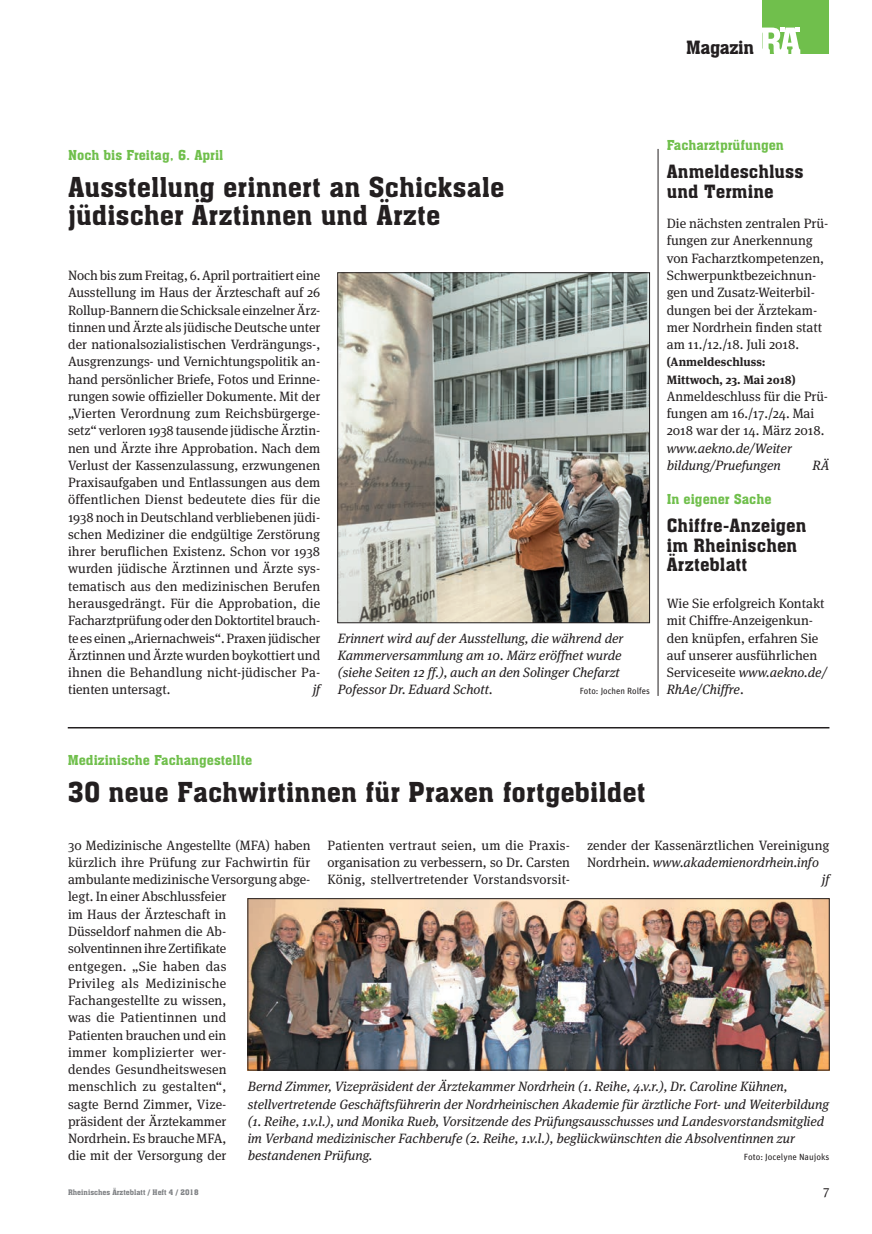
<style>
.page{position:relative;width:872px;height:1234px;background:#fff}
.page>*{position:absolute;margin:0;border:0;box-sizing:border-box;transform-origin:0 0}
.t1{font:27px/28.5px "Aachen BT";letter-spacing:.005em;color:#231f20}
.t2{font:18px/19.5px "Aachen BT";letter-spacing:.005em;color:#231f20}
.t3{font:18px "Aachen BT";letter-spacing:-.02em;color:#231f20}
.t4{font:13.5px/17.2px "Meta Serif OT";color:#231f20}
.t5{font:italic 13.5px/17.2px "Meta Serif OT";color:#231f20}
.t6{font:13.5px "Aachen BT";color:#70bf4c}
.t7{font:700 12px/17.2px "Meta Serif OT";color:#231f20}
.t8{font:9px "Unit";color:#231f20}
.t9{font:7.5px "Aachen BT";color:#808285}
.s1{font-style:italic}
.s2{font-style:normal}
</style>
<div class="page">
<div style="left:762px;top:0;width:67px;height:54px;background:#70bf4c"></div>
<svg style="left:762px;top:28px;width:38px;height:26px"></svg>
<hr style="left:68px;top:726px;width:761px;height:2px;background:#231f20">
<hr style="left:658px;top:149px;width:1px;height:546px;background:#231f20">
<img style="left:339px;top:274px;width:308px;height:346px">
<div style="left:337px;top:272px;width:312px;height:350px;border:1px solid #231f20"></div>
<img style="left:250px;top:900px;width:577px;height:168px">
<div style="left:248px;top:898px;width:581px;height:172px;border:1px solid #231f20"></div>
<h2 class="t3" style="left:686px;top:36px;width:69px">Magazin</h2>
<p class="t6" style="left:68px;top:146px;width:157px">Noch bis Freitag, 6. April</p>
<h1 class="t1" style="left:68px;top:172px;width:438px">Ausstellung erinnert an Schicksale jüdischer Ärztinnen und Ärzte</h1>
<p class="t4" style="left:68px;top:266px;width:254px">Noch bis zum Freitag, 6. April portraitiert eine Ausstellung im Haus der Ärzteschaft auf 26<br>Rollup-Bannern die Schicksale einzelner Ärz&shy;tinnen und Ärzte als jüdische Deutsche unter der nationalsozialistischen Verdrängungs-, Ausgrenzungs- und Vernichtungspolitik an&shy;hand persönlicher Briefe, Fotos und Erinne&shy;rungen sowie offizieller Dokumente. Mit der „Vierten Verordnung zum Reichsbürgerge&shy;setz“ verloren 1938 tausende jüdische Ärztin&shy;nen und Ärzte ihre Approbation. Nach dem Verlust der Kassenzulassung, erzwungenen Praxisaufgaben und Entlassungen aus dem öffentlichen Dienst bedeutete dies für die 1938 noch in Deutschland verbliebenen jüdi&shy;schen Mediziner die endgültige Zerstörung ihrer beruflichen Existenz. Schon vor 1938 wurden jüdische Ärztinnen und Ärzte sys&shy;tematisch aus den medizinischen Berufen herausgedrängt. Für die Approbation, die Facharztprüfung oder den Doktortitel brauch&shy;te es einen „Ariernachweis“. Praxen jüdischer Ärztinnen und Ärzte wurden boykottiert und ihnen die Behandlung nicht-jüdischer Pa&shy;tienten untersagt.</p>
<p class="t5" style="left:313px;top:680px;width:9px">jf</p>
<p class="t5" style="left:338px;top:629px;width:287px">Erinnert wird auf der Ausstellung, die während der Kammerversammlung am 10. März eröffnet wurde (siehe Seiten 12 ff.), auch an den Solinger Chefarzt Pofessor Dr. Eduard Schott.</p>
<p class="t8" style="left:580px;top:685px;width:71px">Foto: Jochen Rolfes</p>
<p class="t6" style="left:667px;top:137px;width:119px">Facharztprüfungen</p>
<h2 class="t2" style="left:667px;top:161px;width:138px">Anmeldeschluss und Termine</h2>
<p class="t4" style="left:667px;top:215px;width:163px">Die nächsten zentralen Prü&shy;fungen zur Anerkennung von Facharztkompetenzen,<br>Schwerpunktbezeichnun&shy;gen und Zusatz-Weiterbil&shy;dungen bei der Ärztekam&shy;mer Nordrhein finden statt am 11./12./18. Juli 2018.</p>
<p class="t7" style="left:667px;top:353px;width:130px">(Anmeldeschluss:<br>Mittwoch, 23. Mai 2018)</p>
<p class="t4" style="left:667px;top:387px;width:163px">Anmeldeschluss für die Prü&shy;fungen am 16./17./24. Mai<br>2018 war der 14. März 2018.</p>
<p class="t5" style="left:667px;top:439px;width:127px">www.aekno.de/Weiter bildung/Pruefungen</p>
<p class="t5" style="left:812px;top:456px;width:18px">RÄ</p>
<p class="t6" style="left:667px;top:491px;width:106px">In eigener Sache</p>
<h2 class="t2" style="left:667px;top:515px;width:141px">Chiffre-Anzeigen im Rheinischen<br>Ärzteblatt</h2>
<p class="t4" style="left:667px;top:594px;width:162px">Wie Sie erfolgreich Kontakt mit Chiffre-Anzeigenkun&shy;den knüpfen, erfahren Sie auf unserer ausführlichen<br>Serviceseite <span class="s1">www.aekno.de/<br>RhAe/Chiffre</span>.</p>
<p class="t6" style="left:68px;top:751px;width:186px">Medizinische Fachangestellte</p>
<h1 class="t1" style="left:68px;top:777px;width:579px">30 neue Fachwirtinnen für Praxen fortgebildet</h1>
<p class="t4" style="left:68px;top:836px;width:244px">30 Medizinische Angestellte (MFA) haben kürzlich ihre Prüfung zur Fachwirtin für ambulante medizinische Versorgung abge&shy;legt. In einer Abschlussfeier<br>im Haus der Ärzteschaft in<br>Düsseldorf nahmen die Ab-<br>solventinnen ihre Zertifikate<br>entgegen. „Sie haben das<br>Privileg als Medizinische<br>Fachangestellte zu wissen,<br>was die Patientinnen und<br>Patienten brauchen und ein<br>immer komplizierter wer-<br>dendes Gesundheitswesen<br>menschlich zu gestalten“,<br>sagte Bernd Zimmer, Vize-<br>präsident der Ärztekammer<br>Nordrhein. Es brauche MFA,<br>die mit der Versorgung der</p>
<p class="t4" style="left:327px;top:836px;width:244px;text-align:justify">Patienten vertraut seien, um die Praxis&shy;organisation zu verbessern, so Dr. Carsten König, stellvertretender Vorstandsvorsit-</p>
<p class="t4" style="left:587px;top:836px;width:244px">zender der Kassenärztlichen Vereinigung</p>
<p class="t5" style="left:587px;top:853px;width:233px"><span class="s2">Nordrhein.</span> www.akademienordrhein.info</p>
<p class="t5" style="left:822px;top:870px;width:9px">jf</p>
<p class="t5" style="left:248px;top:1077px;width:583px">Bernd Zimmer, Vizepräsident der Ärztekammer Nordrhein (1. Reihe, 4.v.r.), Dr. Caroline Kühnen, stellvertretende Geschäftsführerin der Nordrheinischen Akademie für ärztliche Fort- und Weiterbildung (1. Reihe, 1.v.l.), und Monika Rueb, Vorsitzende des Prüfungsausschusses und Landesvorstandsmitglied im Verband medizinischer Fachberufe (2. Reihe, 1.v.l.), beglückwünschten die Absolventinnen zur bestandenen Prüfung.</p>
<p class="t8" style="left:744px;top:1151px;width:87px">Foto: Jocelyne Naujoks</p>
<p class="t9" style="left:68px;top:1187px;width:132px">Rheinisches Ärzteblatt / Heft 4 / 2018</p>
<p class="t4" style="left:823px;top:1181px;width:8px">7</p>
</div>
